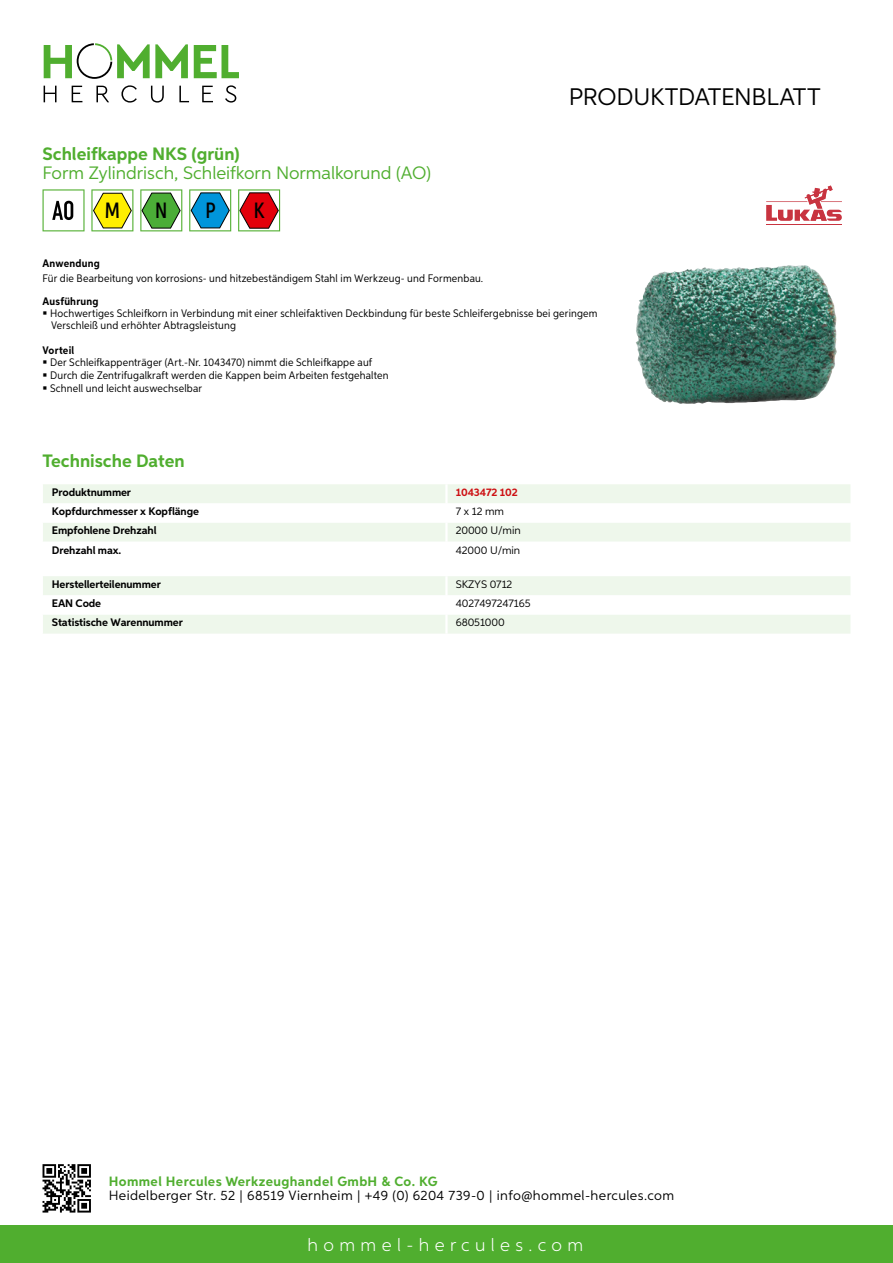
<style>
.page{position:relative;width:893px;height:1263px;background:#fff}
.page>*{position:absolute;margin:0;border:0;box-sizing:border-box;transform-origin:0 0}
.t1{font:24px "Aspira";letter-spacing:-.01em;color:#000}
.t2{font:500 22.2px "Aspira XX Nar";color:#000}
.t3{font:18px "Aspira";color:#50ae2f}
.t4{font:700 18px "Aspira";color:#50ae2f}
.t5{font:300 18px "Aspira";letter-spacing:.3em;color:#fff}
.t6{font:13.5px "Aspira";letter-spacing:.03em;color:#000}
.t7{font:700 13.5px "Aspira";letter-spacing:.03em;color:#50ae2f}
.t8{font:10.95px/12.8px "Aspira Nar";letter-spacing:.015em;color:#000}
.t9{font:700 10.95px "Aspira";letter-spacing:-.01em;color:#000}
.t10{font:10.95px "Aspira";letter-spacing:-.01em;color:#000}
.t11{font:700 10.95px "Aspira Nar";letter-spacing:.02em;color:#000}
.t12{font:700 10.95px "Aspira";letter-spacing:-.01em;color:#cd1013}
</style>
<div class="page">
<div style="left:0;top:1226px;width:893px;height:37px;background:#50ae2f"></div>
<svg style="left:43px;top:1164px;width:48px;height:48px"></svg>
<svg style="left:194px;top:45px;width:45px;height:33px"></svg>
<svg style="left:44px;top:43px;width:144px;height:36px"></svg>
<svg style="left:44px;top:86px;width:13px;height:16px"></svg>
<svg style="left:72px;top:86px;width:10px;height:16px"></svg>
<svg style="left:96px;top:86px;width:13px;height:16px"></svg>
<svg style="left:121px;top:85px;width:16px;height:18px"></svg>
<svg style="left:151px;top:86px;width:13px;height:17px"></svg>
<svg style="left:179px;top:86px;width:10px;height:16px"></svg>
<svg style="left:202px;top:86px;width:11px;height:16px"></svg>
<svg style="left:225px;top:85px;width:11px;height:18px"></svg>
<div style="left:43px;top:484px;width:807px;height:19px;background:#eef7eb"></div>
<div style="left:43px;top:523px;width:807px;height:19px;background:#eef7eb"></div>
<hr style="left:445px;top:484px;width:3px;height:19px;background:#fff">
<hr style="left:445px;top:523px;width:3px;height:19px;background:#fff">
<svg style="left:43px;top:576px;width:807px;height:58px"></svg>
<hr style="left:445px;top:614px;width:3px;height:20px;background:#fff">
<svg style="left:43px;top:189px;width:42px;height:42px"></svg>
<svg style="left:91px;top:189px;width:42px;height:42px"></svg>
<svg style="left:140px;top:189px;width:42px;height:42px"></svg>
<svg style="left:189px;top:189px;width:42px;height:42px"></svg>
<svg style="left:238px;top:189px;width:42px;height:42px"></svg>
<img style="left:636px;top:265px;width:161px;height:139px">
<hr style="left:766px;top:224px;width:76px;height:1px;background:#c83440">
<svg style="left:766px;top:185px;width:76px;height:36px"></svg>
<h3 class="t4" style="left:43px;top:142px;width:199px">Schleifkappe NKS (grün)</h3>
<h3 class="t3" style="left:43px;top:162px;width:390px">Form Zylindrisch, Schleifkorn Normalkorund (AO)</h3>
<h2 class="t2" style="left:105px;top:197px;width:17px">M</h2>
<h2 class="t2" style="left:155px;top:197px;width:14px">N</h2>
<h2 class="t2" style="left:205px;top:197px;width:12px">P</h2>
<h2 class="t2" style="left:254px;top:197px;width:12px">K</h2>
<h1 class="t1" style="left:569px;top:82px;width:253px">Produktdatenblatt</h1>
<p class="t11" style="left:43px;top:257px;width:59px">Anwendung</p>
<p class="t8" style="left:43px;top:272px;width:442px">Für die Bearbeitung von korrosions- und hitzebeständigem Stahl im Werkzeug- und Formenbau.</p>
<p class="t11" style="left:43px;top:294px;width:58px">Ausführung</p>
<p class="t8" style="left:50px;top:307px;width:549px;line-height:12px">Hochwertiges Schleifkorn in Verbindung mit einer schleifaktiven Deckbindung für beste Schleifergebnisse bei geringem<br>Verschleiß und erhöhter Abtragsleistung</p>
<p class="t11" style="left:43px;top:343px;width:33px">Vorteil</p>
<p class="t8" style="left:50px;top:356px;width:340px">Der Schleifkappenträger (Art.-Nr. 1043470) nimmt die Schleifkappe auf<br>Durch die Zentrifugalkraft werden die Kappen beim Arbeiten festgehalten<br>Schnell und leicht auswechselbar</p>
<h3 class="t4" style="left:43px;top:450px;width:144px">Technische Daten</h3>
<p class="t9" style="left:52px;top:486px;width:81px">Produktnummer</p>
<p class="t12" style="left:456px;top:486px;width:63px">1043472 102</p>
<p class="t9" style="left:52px;top:505px;width:149px">Kopfdurchmesser x Kopflänge</p>
<p class="t10" style="left:456px;top:505px;width:50px">7 x 12 mm</p>
<p class="t9" style="left:52px;top:524px;width:106px">Empfohlene Drehzahl</p>
<p class="t10" style="left:456px;top:524px;width:66px">20000 U/min</p>
<p class="t9" style="left:52px;top:543px;width:71px">Drehzahl max.</p>
<p class="t10" style="left:456px;top:543px;width:66px">42000 U/min</p>
<p class="t9" style="left:52px;top:578px;width:111px">Herstellerteilenummer</p>
<p class="t10" style="left:456px;top:578px;width:58px">SKZYS 0712</p>
<p class="t9" style="left:52px;top:597px;width:51px">EAN Code</p>
<p class="t10" style="left:456px;top:597px;width:76px">4027497247165</p>
<p class="t9" style="left:52px;top:616px;width:132px">Statistische Warennummer</p>
<p class="t10" style="left:456px;top:616px;width:50px">68051000</p>
<p class="t7" style="left:109px;top:1172px;width:330px">Hommel Hercules Werkzeughandel GmbH &amp; Co. KG</p>
<p class="t6" style="left:109px;top:1187px;width:567px">Heidelberger Str. 52 | 68519 Viernheim | +49 (0) 6204 739-0 | info@hommel-hercules.com</p>
<h3 class="t5" style="left:307px;top:1234px;width:277px">hommel-hercules.com</h3>
</div>
